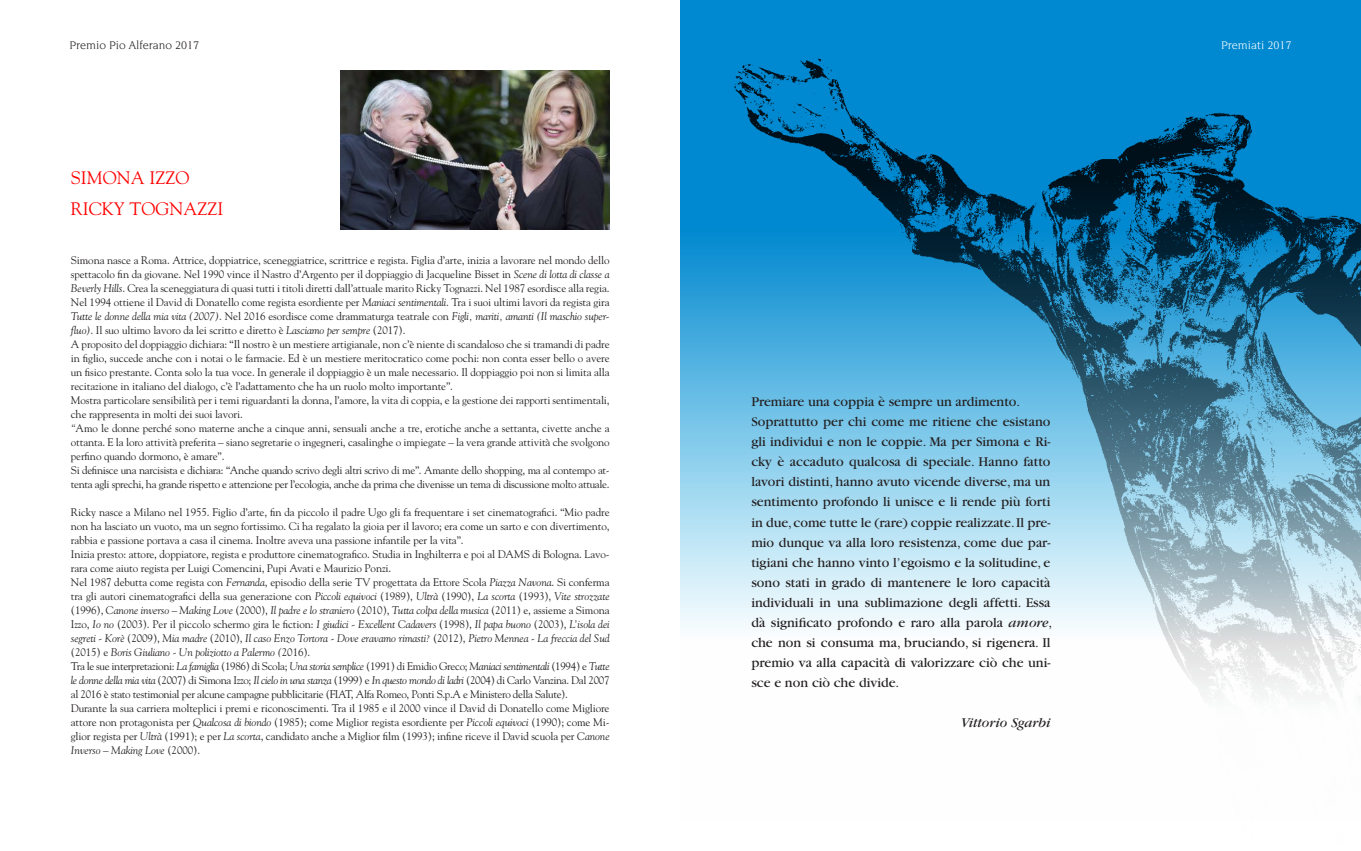
<style>
.page{position:relative;width:1361px;height:851px;background:#fff}
.page>*{position:absolute;margin:0;border:0;box-sizing:border-box;transform-origin:0 0}
.t1{font:18px/30.7px "Goudy";color:#f00}
.t2{font:14px/20px "Garamond";color:#231f20}
.t3{font:italic 14px "Garamond";color:#231f20}
.t4{font:12px "Novarese";color:#231f20}
.t5{font:12px "Novarese";color:#fff}
.t6{font:11px/14px "Goudy";letter-spacing:-.01em;color:#231f20}
.s1{font-style:italic}
</style>
<div class="page">
<svg style="left:680px;top:0;width:681px;height:627px;background:#299dd8"></svg>
<img style="left:704px;top:20px;width:657px;height:675px">
<img style="left:340px;top:71px;width:269px;height:159px">
<p class="t4" style="left:69px;top:39px;width:131px">Premio Pio Alferano 2017</p>
<p class="t5" style="left:1221px;top:39px;width:72px">Premiati 2017</p>
<h1 class="t1" style="left:71px;top:162px;width:154px">SIMONA IZZO<br>RICKY TOGNAZZI</h1>
<p class="t6" style="left:71px;top:253px;width:540px">Simona nasce a Roma. Attrice, doppiatrice, sceneggiatrice, scrittrice e regista. Figlia d’arte, inizia a lavorare nel mondo dello spettacolo fin da giovane. Nel 1990 vince il Nastro d’Argento per il doppiaggio di Jacqueline Bisset in <span class="s1">Scene di lotta di classe a Beverly Hills</span>. Crea la sceneggiatura di quasi tutti i titoli diretti dall’attuale marito Ricky Tognazzi. Nel 1987 esordisce alla regia.<br>Nel 1994 ottiene il David di Donatello come regista esordiente per <span class="s1">Maniaci sentimentali</span>. Tra i suoi ultimi lavori da regista gira <span class="s1">Tutte le donne della mia vita (2007)</span>. Nel 2016 esordisce come drammaturga teatrale con <span class="s1">Figli, mariti, amanti (Il maschio super&shy;fluo)</span>. Il suo ultimo lavoro da lei scritto e diretto è <span class="s1">Lasciamo per sempre</span> (2017).<br>A proposito del doppiaggio dichiara: “Il nostro è un mestiere artigianale, non c’è niente di scandaloso che si tramandi di padre in figlio, succede anche con i notai o le farmacie. Ed è un mestiere meritocratico come pochi: non conta esser bello o avere un fisico prestante. Conta solo la tua voce. In generale il doppiaggio è un male necessario. Il doppiaggio poi non si limita alla recitazione in italiano del dialogo, c’è l’adattamento che ha un ruolo molto importante”.<br>Mostra particolare sensibilità per i temi riguardanti la donna, l’amore, la vita di coppia, e la gestione dei rapporti sentimentali, che rappresenta in molti dei suoi lavori.<br><span class="s1">“</span>Amo le donne perché sono materne anche a cinque anni, sensuali anche a tre, erotiche anche a settanta, civette anche a ottanta. E la loro attività preferita – siano segretarie o ingegneri, casalinghe o impiegate – la vera grande attività che svolgono perfino quando dormono, è amare”.<br>Si definisce una narcisista e dichiara: “Anche quando scrivo degli altri scrivo di me”. Amante dello shopping, ma al contempo at&shy;tenta agli sprechi, ha grande rispetto e attenzione per l’ecologia, anche da prima che divenisse un tema di discussione molto attuale.</p>
<p class="t6" style="left:71px;top:505px;width:540px">Ricky nasce a Milano nel 1955. Figlio d’arte, fin da piccolo il padre Ugo gli fa frequentare i set cinematografici. “Mio padre non ha lasciato un vuoto, ma un segno fortissimo. Ci ha regalato la gioia per il lavoro; era come un sarto e con divertimento, rabbia e passione portava a casa il cinema. Inoltre aveva una passione infantile per la vita”.<br>Inizia presto: attore, doppiatore, regista e produttore cinematografico. Studia in Inghilterra e poi al DAMS di Bologna. Lavo&shy;rara come aiuto regista per Luigi Comencini, Pupi Avati e Maurizio Ponzi.<br>Nel 1987 debutta come regista con <span class="s1">Fernanda</span>, episodio della serie TV progettata da Ettore Scola <span class="s1">Piazza Navona</span>. Si conferma tra gli autori cinematografici della sua generazione con <span class="s1">Piccoli equivoci</span> (1989), <span class="s1">Ultrà</span> (1990), <span class="s1">La scorta</span> (1993), <span class="s1">Vite strozzate </span>(1996), <span class="s1">Canone inverso – Making Love</span> (2000), <span class="s1">Il padre e lo straniero</span> (2010), <span class="s1">Tutta colpa della musica</span> (2011) e, assieme a Simona Izzo, <span class="s1">Io no</span> (2003). Per il piccolo schermo gira le fiction: <span class="s1">I giudici - Excellent Cadavers</span> (1998), <span class="s1">Il papa buono</span> (2003), <span class="s1">L’isola dei segreti - Korè</span> (2009), <span class="s1">Mia madre</span> (2010), <span class="s1">Il caso Enzo Tortora - Dove eravamo rimasti?</span> (2012), <span class="s1">Pietro Mennea - La freccia del Sud </span>(2015) e <span class="s1">Boris Giuliano - Un poliziotto a Palermo (</span>2016).<br>Tra le sue interpretazioni: <span class="s1">La famiglia</span> (1986) di Scola; <span class="s1">Una storia semplice</span> (1991) di Emidio Greco; <span class="s1">Maniaci sentimentali</span> (1994) e <span class="s1">Tutte le donne della mia vita</span> (2007) di Simona Izzo; <span class="s1">Il cielo in una stanza</span> (1999) e <span class="s1">In questo mondo di ladri</span> (2004) di Carlo Vanzina. Dal 2007 al 2016 è stato testimonial per alcune campagne pubblicitarie (FIAT, Alfa Romeo, Ponti S.p.A e Ministero della Salute).<br>Durante la sua carriera molteplici i premi e riconoscimenti. Tra il 1985 e il 2000 vince il David di Donatello come Migliore attore non protagonista per <span class="s1">Qualcosa di biondo</span> (1985); come Miglior regista esordiente per <span class="s1">Piccoli equivoci</span> (1990); come Mi&shy;glior regista per <span class="s1">Ultrà</span> (1991); e per <span class="s1">La scorta</span>, candidato anche a Miglior film (1993); infine riceve il David scuola per <span class="s1">Canone Inverso – Making Love</span> (2000).</p>
<p class="t2" style="left:751px;top:392px;width:302px">Premiare una coppia è sempre un ardimento.<br>Soprattutto per chi come me ritiene che esistano gli individui e non le coppie. Ma per Simona e Ri&shy;cky è accaduto qualcosa di speciale. Hanno fatto lavori distinti, hanno avuto vicende diverse, ma un sentimento profondo li unisce e li rende più forti in due, come tutte le (rare) coppie realizzate. Il pre&shy;mio dunque va alla loro resistenza, come due par&shy;tigiani che hanno vinto l’egoismo e la solitudine, e sono stati in grado di mantenere le loro capacità individuali in una sublimazione degli affetti. Essa dà significato profondo e raro alla parola <span class="s1">amore</span>, che non si consuma ma, bruciando, si rigenera. Il premio va alla capacità di valorizzare ciò che uni&shy;sce e non ciò che divide.</p>
<p class="t3" style="left:960px;top:715px;width:91px">Vittorio Sgarbi</p>
</div>
